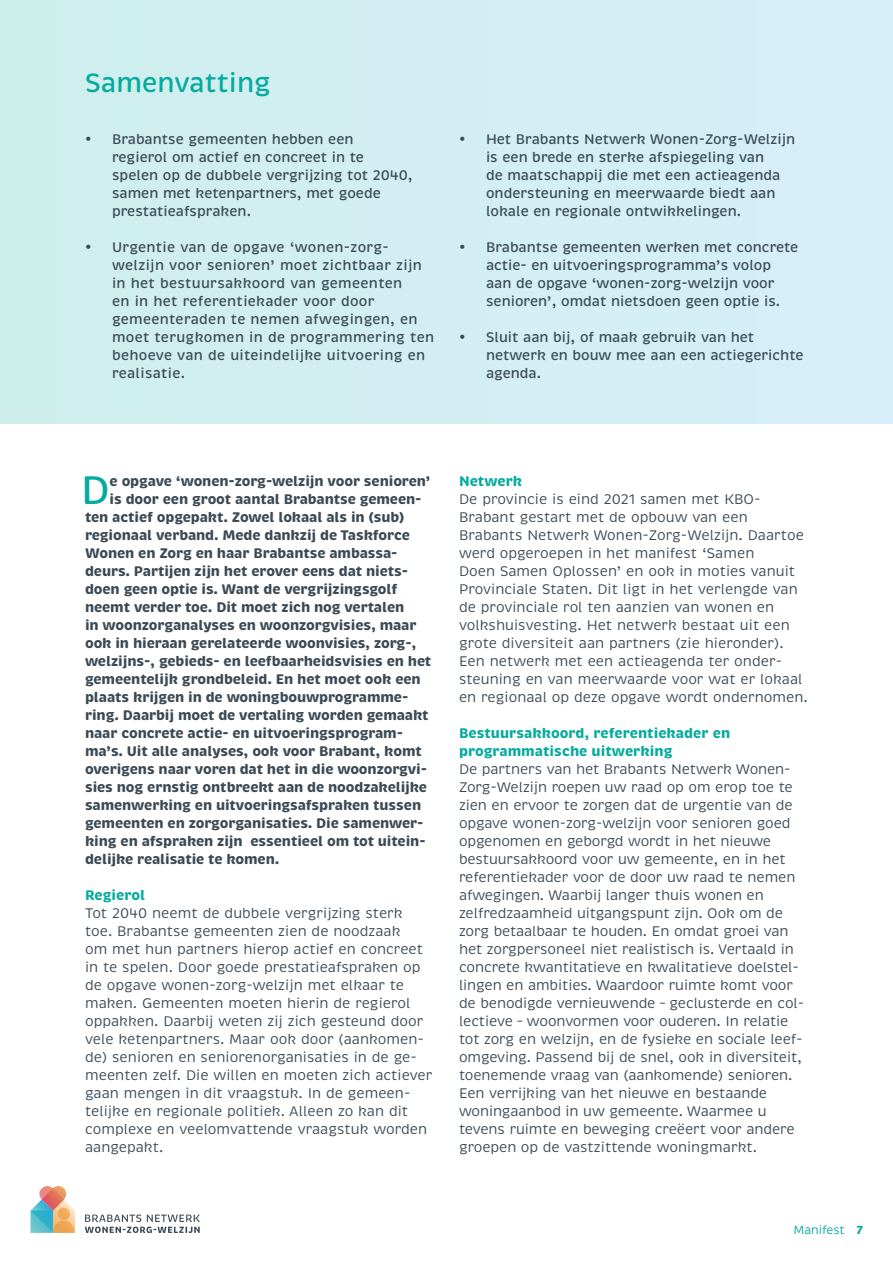
<style>
.page{position:relative;width:893px;height:1263px;background:#fff}
.page>*{position:absolute;margin:0;border:0;box-sizing:border-box;transform-origin:0 0}
.Broodtekst{font:500 40.65px "Brevia";color:#05ab9e}
.t1{font:500 27px "Brevia";color:#05ab9e}
.Broodtekst-2{font:14.25px/18px "Brevia";letter-spacing:-.01em;color:#3b4a55}
.Broodtekst-3{font:700 14.25px "Brevia";letter-spacing:-.01em;color:#3b4a55}
.t2{font:500 14.25px/18px "Brevia";color:#3b4a55}
.t3{font:500 14.25px/18px "Brevia";letter-spacing:.02em;color:#3b4a55}
.Broodtekst-4{font:700 14.25px/18px "Brevia";color:#05ab9e}
.Broodtekst-5{font:12px "Brevia";letter-spacing:-.01em;color:#05ab9e}
.s1{font-weight:700}
</style>
<div class="page">
<div style="left:0;top:0;width:893px;height:423px;background:#d2eef3"></div>
<svg style="left:85px;top:1214px;width:115px;height:19px"></svg>
<img style="left:30px;top:1209px;width:23px;height:24px">
<img style="left:32px;top:1186px;width:42px;height:34px">
<img style="left:53px;top:1220px;width:22px;height:13px">
<p class="t1" style="left:85px;top:66px;width:187px">Samenvatting</p>
<p class="t2" style="left:112px;top:130px;width:302px">Brabantse gemeenten hebben een<br>regierol om actief en concreet in te spelen op de dubbele vergrijzing tot 2040, samen met ketenpartners, met goede prestatieafspraken.</p>
<p class="t3" style="left:112px;top:238px;width:324px">Urgentie van de opgave ‘wonen-zorg&shy;welzijn voor senioren’ moet zichtbaar zijn in het bestuursakkoord van gemeenten<br>en in het referentiekader voor door gemeenteraden te nemen afwegingen, en moet terugkomen in de programmering ten behoeve van de uiteindelijke uitvoering en realisatie.</p>
<p class="t2" style="left:486px;top:130px;width:311px">Het Brabants Netwerk Wonen-Zorg-Welzijn is een brede en sterke afspiegeling van<br>de maatschappij die met een actieagenda ondersteuning en meerwaarde biedt aan lokale en regionale ontwikkelingen.</p>
<p class="t2" style="left:486px;top:238px;width:314px">Brabantse gemeenten werken met concrete actie- en uitvoeringsprogramma’s volop aan de opgave ‘wonen-zorg-welzijn voor senioren’, omdat nietsdoen geen optie is.</p>
<p class="t2" style="left:486px;top:328px;width:319px">Sluit aan bij, of maak gebruik van het netwerk en bouw mee aan een actiegerichte agenda.</p>
<p class="Broodtekst" style="left:81px;top:465px;width:30px">D</p>
<p class="Broodtekst-3" style="left:110px;top:472px;width:322px">e opgave ‘wonen-zorg-welzijn voor senioren’</p>
<p class="Broodtekst-3" style="left:110px;top:490px;width:313px">is door een groot aantal Brabantse gemeen-</p>
<p class="Broodtekst-3" style="left:85px;top:508px;width:321px">ten actief opgepakt. Zowel lokaal als in (sub)</p>
<p class="Broodtekst-3" style="left:85px;top:526px;width:326px">regionaal verband. Mede dankzij de Taskforce</p>
<p class="Broodtekst-3" style="left:85px;top:544px;width:314px">Wonen en Zorg en haar Brabantse ambassa-</p>
<p class="Broodtekst-3" style="left:85px;top:562px;width:324px">deurs. Partijen zijn het erover eens dat niets-</p>
<p class="Broodtekst-3" style="left:85px;top:580px;width:314px">doen geen optie is. Want de vergrijzingsgolf</p>
<p class="Broodtekst-3" style="left:85px;top:598px;width:321px">neemt verder toe. Dit moet zich nog vertalen</p>
<p class="Broodtekst-3" style="left:85px;top:616px;width:333px">in woonzorganalyses en woonzorgvisies, maar</p>
<p class="Broodtekst-3" style="left:85px;top:634px;width:333px">ook in hieraan gerelateerde woonvisies, zorg-,</p>
<p class="Broodtekst-3" style="left:85px;top:652px;width:348px">welzijns-, gebieds- en leefbaarheidsvisies en het</p>
<p class="Broodtekst-3" style="left:85px;top:670px;width:337px">gemeentelijk grondbeleid. En het moet ook een</p>
<p class="Broodtekst-3" style="left:85px;top:688px;width:325px">plaats krijgen in de woningbouwprogramme-</p>
<p class="Broodtekst-3" style="left:85px;top:706px;width:345px">ring. Daarbij moet de vertaling worden gemaakt</p>
<p class="Broodtekst-3" style="left:85px;top:724px;width:319px">naar concrete actie- en uitvoeringsprogram-</p>
<p class="Broodtekst-3" style="left:85px;top:742px;width:338px">ma’s. Uit alle analyses, ook voor Brabant, komt</p>
<p class="Broodtekst-3" style="left:85px;top:760px;width:343px">overigens naar voren dat het in die woonzorgvi-</p>
<p class="Broodtekst-3" style="left:85px;top:778px;width:344px">sies nog ernstig ontbreekt aan de noodzakelijke</p>
<p class="Broodtekst-3" style="left:85px;top:796px;width:338px">samenwerking en uitvoeringsafspraken tussen</p>
<p class="Broodtekst-3" style="left:85px;top:814px;width:340px">gemeenten en zorgorganisaties. Die samenwer-</p>
<p class="Broodtekst-3" style="left:85px;top:832px;width:342px">king en afspraken zijn essentieel om tot uitein-</p>
<p class="Broodtekst-3" style="left:85px;top:850px;width:196px">delijke realisatie te komen.</p>
<p class="Broodtekst-4" style="left:85px;top:886px;width:62px">Regierol</p>
<p class="Broodtekst-2" style="left:85px;top:904px;width:349px">Tot 2040 neemt de dubbele vergrijzing sterk toe. Brabantse gemeenten zien de noodzaak<br>om met hun partners hierop actief en concreet in te spelen. Door goede prestatieafspraken op de opgave wonen-zorg-welzijn met elkaar te maken. Gemeenten moeten hierin de regierol oppakken. Daarbij weten zij zich gesteund door vele ketenpartners. Maar ook door (aankomen&shy;de) senioren en seniorenorganisaties in de ge&shy;meenten zelf. Die willen en moeten zich actiever gaan mengen in dit vraagstuk. In de gemeen&shy;telijke en regionale politiek. Alleen zo kan dit complexe en veelomvattende vraagstuk worden aangepakt.</p>
<p class="Broodtekst-4" style="left:459px;top:472px;width:65px">Netwerk</p>
<p class="Broodtekst-2" style="left:459px;top:490px;width:350px">De provincie is eind 2021 samen met KBO-Brabant gestart met de opbouw van een Brabants Netwerk Wonen-Zorg-Welzijn. Daartoe werd opgeroepen in het manifest ‘Samen<br>Doen Samen Oplossen’ en ook in moties vanuit Provinciale Staten. Dit ligt in het verlengde van de provinciale rol ten aanzien van wonen en volkshuisvesting. Het netwerk bestaat uit een grote diversiteit aan partners (zie hieronder).<br>Een netwerk met een actieagenda ter onder&shy;steuning en van meerwaarde voor wat er lokaal en regionaal op deze opgave wordt ondernomen.</p>
<p class="Broodtekst-4" style="left:459px;top:724px;width:273px">Bestuursakkoord, referentiekader en programmatische uitwerking</p>
<p class="Broodtekst-2" style="left:459px;top:760px;width:347px">De partners van het Brabants Netwerk Wonen-Zorg-Welzijn roepen uw raad op om erop toe te zien en ervoor te zorgen dat de urgentie van de opgave wonen-zorg-welzijn voor senioren goed opgenomen en geborgd wordt in het nieuwe bestuursakkoord voor uw gemeente, en in het referentiekader voor de door uw raad te nemen afwegingen. Waarbij langer thuis wonen en zelfredzaamheid uitgangspunt zijn. Ook om de zorg betaalbaar te houden. En omdat groei van het zorgpersoneel niet realistisch is. Vertaald in concrete kwantitatieve en kwalitatieve doelstel&shy;lingen en ambities. Waardoor ruimte komt voor de benodigde vernieuwende – geclusterde en col&shy;lectieve – woonvormen voor ouderen. In relatie tot zorg en welzijn, en de fysieke en sociale leef&shy;omgeving. Passend bij de snel, ook in diversiteit, toenemende vraag van (aankomende) senioren.<br>Een verrijking van het nieuwe en bestaande woningaanbod in uw gemeente. Waarmee u tevens ruimte en beweging creëert voor andere groepen op de vastzittende woningmarkt.</p>
<p class="Broodtekst-5" style="left:794px;top:1223px;width:71px">Manifest <span class="s1">7</span></p>
</div>
